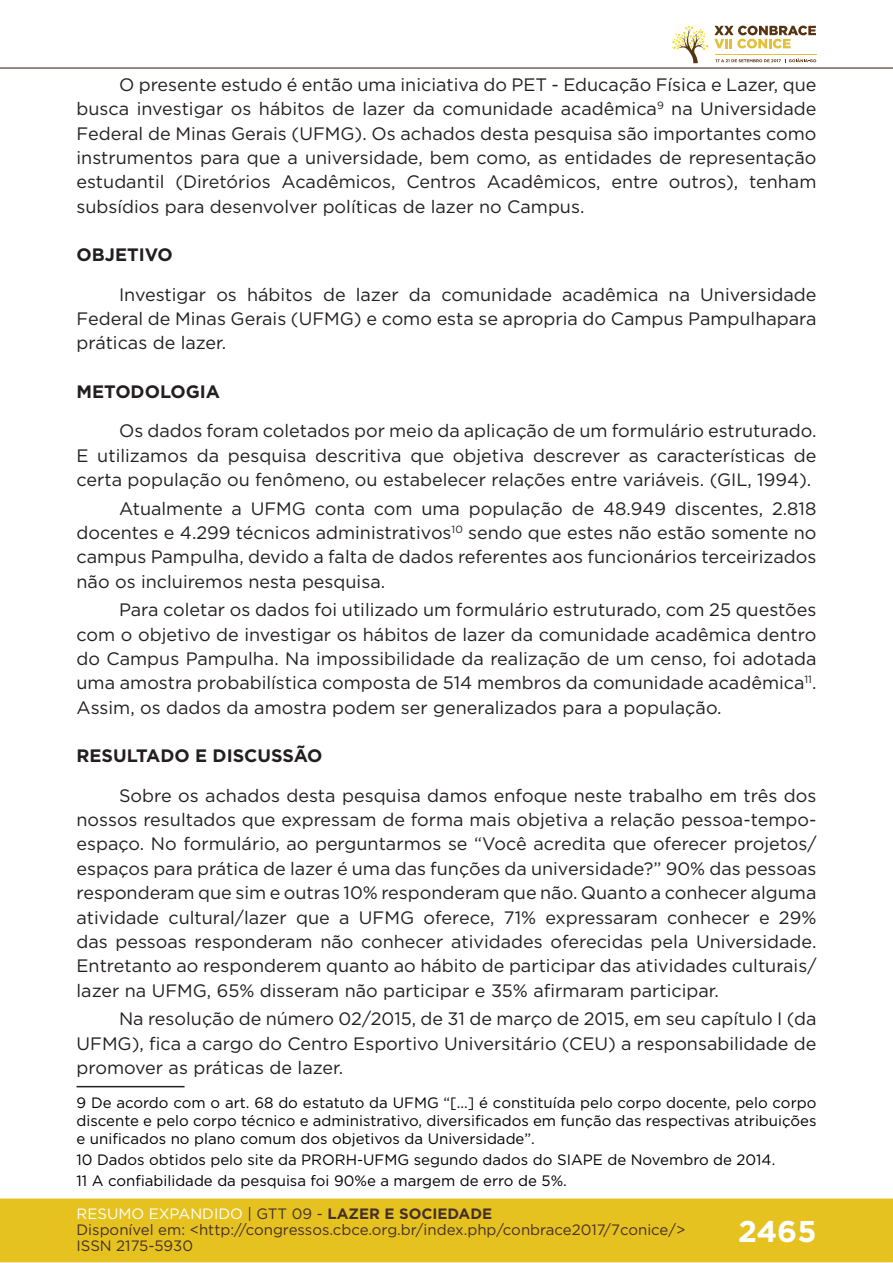
<style>
.page{position:relative;width:893px;height:1263px;background:#fff}
.page>*{position:absolute;margin:0;border:0;box-sizing:border-box;transform-origin:0 0}
.t1{font:700 30px "Gotham";color:#fff}
.t2{font:18px/24.3px "Gotham";color:#231f20;text-align:justify}
.t3{font:700 18px "Gotham";color:#231f20}
.t4{font:15px/18px "Gotham";color:#000001;text-align:justify}
.t5{font:15px/16px "Gotham";color:#462f2a}
.s1{color:#fff}
.s2{color:#442f2a}
.s3{font-weight:700;color:#442f2a}
</style>
<div class="page">
<div style="left:0;top:1198px;width:893px;height:64px;background:#e6c221;border:2px solid #e6c221"></div>
<hr style="left:0;top:67px;width:893px;height:2px;background:#442f2a">
<svg style="left:672px;top:26px;width:144px;height:37px"></svg>
<hr style="left:77px;top:1086px;width:108px;height:1px;background:#231f20">
<p class="t2" style="left:77px;top:72px;width:741px;text-indent:43px">O presente estudo é então uma iniciativa do PET - Educação Física e Lazer, que busca investigar os hábitos de lazer da comunidade acadêmica<sup>9</sup> na Universidade Federal de Minas Gerais (UFMG). Os achados desta pesquisa são importantes como instrumentos para que a universidade, bem como, as entidades de representação estudantil (Diretórios Acadêmicos, Centros Acadêmicos, entre outros), tenham subsídios para desenvolver políticas de lazer no Campus.</p>
<p class="t3" style="left:77px;top:243px;width:98px">OBJETIVO</p>
<p class="t2" style="left:77px;top:282px;width:741px;text-indent:43px">Investigar os hábitos de lazer da comunidade acadêmica na Universidade Federal de Minas Gerais (UFMG) e como esta se apropria do Campus Pampulhapara práticas de lazer.</p>
<p class="t3" style="left:77px;top:380px;width:145px">METODOLOGIA</p>
<p class="t2" style="left:77px;top:418px;width:741px;text-indent:43px">Os dados foram coletados por meio da aplicação de um formulário estruturado.<br>E utilizamos da pesquisa descritiva que objetiva descrever as características de certa população ou fenômeno, ou estabelecer relações entre variáveis. (GIL, 1994).</p>
<p class="t2" style="left:77px;top:496px;width:741px;text-indent:43px">Atualmente a UFMG conta com uma população de 48.949 discentes, 2.818 docentes e 4.299 técnicos administrativos<sup>10</sup> sendo que estes não estão somente no campus Pampulha, devido a falta de dados referentes aos funcionários terceirizados não os incluiremos nesta pesquisa.</p>
<p class="t2" style="left:77px;top:597px;width:741px;text-indent:43px">Para coletar os dados foi utilizado um formulário estruturado, com 25 questões com o objetivo de investigar os hábitos de lazer da comunidade acadêmica dentro do Campus Pampulha. Na impossibilidade da realização de um censo, foi adotada uma amostra probabilística composta de 514 membros da comunidade acadêmica<sup>11</sup>.<br>Assim, os dados da amostra podem ser generalizados para a população.</p>
<p class="t3" style="left:77px;top:744px;width:247px">RESULTADO E DISCUSSÃO</p>
<p class="t2" style="left:77px;top:783px;width:741px;text-indent:43px">Sobre os achados desta pesquisa damos enfoque neste trabalho em três dos nossos resultados que expressam de forma mais objetiva a relação pessoa-tempo&shy;espaço. No formulário, ao perguntarmos se “Você acredita que oferecer projetos/ espaços para prática de lazer é uma das funções da universidade?” 90% das pessoas responderam que sim e outras 10% responderam que não. Quanto a conhecer alguma atividade cultural/lazer que a UFMG oferece, 71% expressaram conhecer e 29% das pessoas responderam não conhecer atividades oferecidas pela Universidade.<br>Entretanto ao responderem quanto ao hábito de participar das atividades culturais/ lazer na UFMG, 65% disseram não participar e 35% afirmaram participar.</p>
<p class="t2" style="left:77px;top:1006px;width:741px;text-indent:43px">Na resolução de número 02/2015, de 31 de março de 2015, em seu capítulo I (da UFMG), fica a cargo do Centro Esportivo Universitário (CEU) a responsabilidade de promover as práticas de lazer.</p>
<p class="t4" style="left:77px;top:1093px;width:741px">9 De acordo com o art. 68 do estatuto da UFMG “[...] é constituída pelo corpo docente, pelo corpo discente e pelo corpo técnico e administrativo, diversificados em função das respectivas atribuições e unificados no plano comum dos objetivos da Universidade”.</p>
<p class="t4" style="left:77px;top:1149px;width:700px;line-height:21.3px">10 Dados obtidos pelo site da PRORH-UFMG segundo dados do SIAPE de Novembro de 2014.<br>11 A confiabilidade da pesquisa foi 90%e a margem de erro de 5%.</p>
<p class="t5" style="left:77px;top:1205px;width:610px"><span class="s1">RESUMO EXPANDIDO</span> <span class="s2">| GTT 09 -</span> <span class="s3">LAZER E SOCIEDADE<br></span>Disponível em: &lt;http://congressos.cbce.org.br/index.php/conbrace2017/7conice/&gt;<br>ISSN 2175-5930</p>
<h1 class="t1" style="left:738px;top:1212px;width:80px">2465</h1>
</div>
